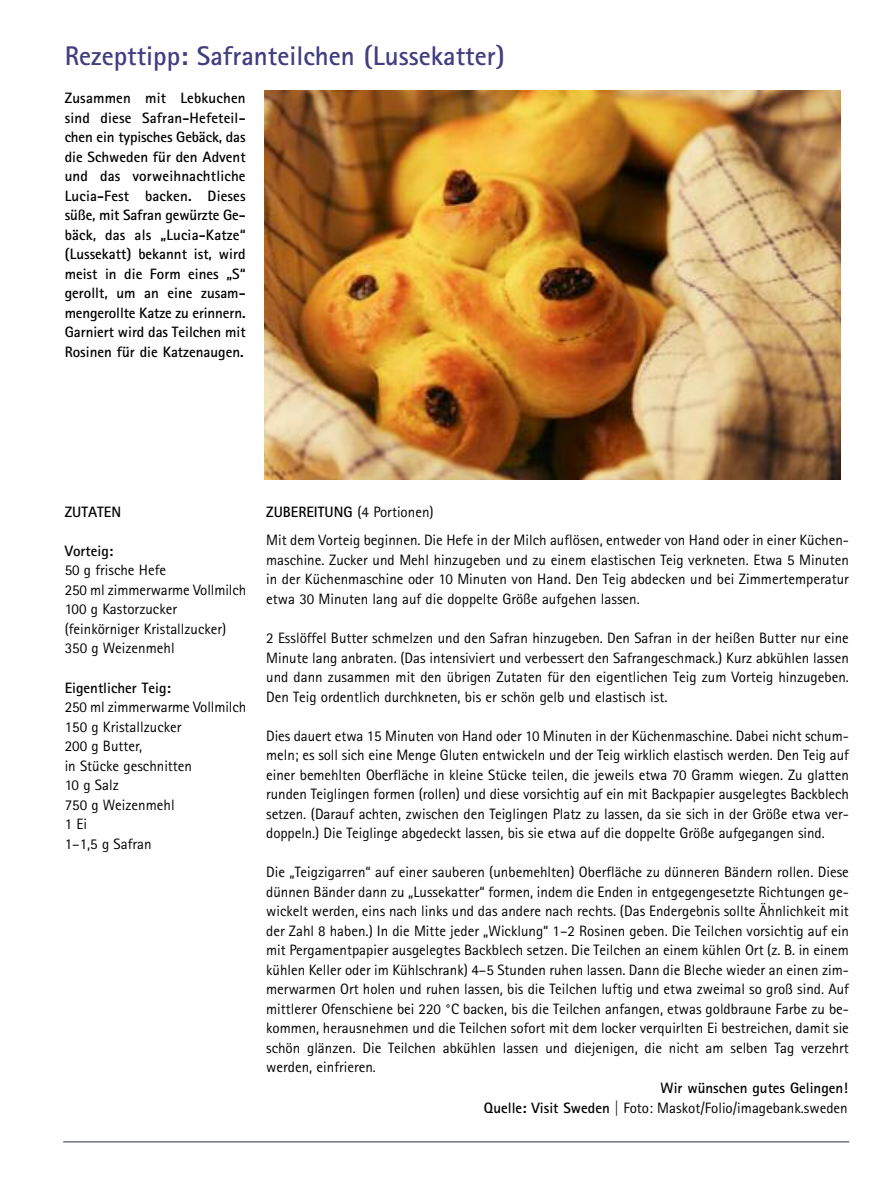
<style>
.page{position:relative;width:893px;height:1191px;background:#fff}
.page>*{position:absolute;margin:0;border:0;box-sizing:border-box;transform-origin:0 0}
.t1{font:700 27px "Agfa Rotis Sans Serif";color:#413e80}
.t2{font:15px/19.5px "Agfa Rotis Sans Serif";color:#000;text-align:justify}
.t3{font:700 15px/19.5px "Agfa Rotis Sans Serif";color:#000;text-align:justify}
.s1{font-weight:700}
.s2{font-weight:400}
</style>
<div class="page">
<img style="left:265px;top:90px;width:576px;height:390px">
<hr style="left:63px;top:1141px;width:786px;height:1px;background:#292c51">
<h1 class="t1" style="left:65px;top:46px;width:441px">Rezepttipp: Safranteilchen (Lussekatter)</h1>
<p class="t3" style="left:65px;top:90px;width:182px">Zusammen mit Lebkuchen sind diese Safran-Hefeteil&shy;chen ein typisches Gebäck, das die Schweden für den Advent und das vorweihnachtliche Lucia-Fest backen. Dieses süße, mit Safran gewürzte Ge&shy;bäck, das als „Lucia-Katze“ (Lussekatt) bekannt ist, wird meist in die Form eines „S“ gerollt, um an eine zusam&shy;mengerollte Katze zu erinnern.<br>Garniert wird das Teilchen mit Rosinen für die Katzenaugen.</p>
<p class="t3" style="left:65px;top:503px;width:58px">ZUTATEN</p>
<p class="t3" style="left:65px;top:542px;width:50px">Vorteig:</p>
<p class="t2" style="left:65px;top:562px;width:183px;text-align:left">50 g frische Hefe<br>250 ml zimmerwarme Vollmilch<br>100 g Kastorzucker (feinkörniger Kristallzucker)<br>350 g Weizenmehl</p>
<p class="t3" style="left:65px;top:679px;width:108px">Eigentlicher Teig:</p>
<p class="t2" style="left:65px;top:698px;width:183px;text-align:left">250 ml zimmerwarme Vollmilch<br>150 g Kristallzucker<br>200 g Butter,<br>in Stücke geschnitten<br>10 g Salz<br>750 g Weizenmehl<br>1 Ei<br>1–1,5 g Safran</p>
<p class="t2" style="left:266px;top:499px;width:584px;line-height:28.5px"><span class="s1">ZUBEREITUNG</span> (4 Portionen)<br>Mit dem Vorteig beginnen. Die Hefe in der Milch auflösen, entweder von Hand oder in einer Küchen-</p>
<p class="t2" style="left:266px;top:551px;width:584px">maschine. Zucker und Mehl hinzugeben und zu einem elastischen Teig verkneten. Etwa 5 Minuten in der Küchenmaschine oder 10 Minuten von Hand. Den Teig abdecken und bei Zimmertemperatur etwa 30 Minuten lang auf die doppelte Größe aufgehen lassen.</p>
<p class="t2" style="left:266px;top:629px;width:584px">2 Esslöffel Butter schmelzen und den Safran hinzugeben. Den Safran in der heißen Butter nur eine Minute lang anbraten. (Das intensiviert und verbessert den Safrangeschmack.) Kurz abkühlen lassen und dann zusammen mit den übrigen Zutaten für den eigentlichen Teig zum Vorteig hinzugeben.<br>Den Teig ordentlich durchkneten, bis er schön gelb und elastisch ist.</p>
<p class="t2" style="left:266px;top:727px;width:584px">Dies dauert etwa 15 Minuten von Hand oder 10 Minuten in der Küchenmaschine. Dabei nicht schum&shy;meln; es soll sich eine Menge Gluten entwickeln und der Teig wirklich elastisch werden. Den Teig auf einer bemehlten Oberfläche in kleine Stücke teilen, die jeweils etwa 70 Gramm wiegen. Zu glatten runden Teiglingen formen (rollen) und diese vorsichtig auf ein mit Backpapier ausgelegtes Backblech setzen. (Darauf achten, zwischen den Teiglingen Platz zu lassen, da sie sich in der Größe etwa ver&shy;doppeln.) Die Teiglinge abgedeckt lassen, bis sie etwa auf die doppelte Größe aufgegangen sind.</p>
<p class="t2" style="left:266px;top:863px;width:584px">Die „Teigzigarren“ auf einer sauberen (unbemehlten) Oberfläche zu dünneren Bändern rollen. Diese dünnen Bänder dann zu „Lussekatter“ formen, indem die Enden in entgegengesetzte Richtungen ge&shy;wickelt werden, eins nach links und das andere nach rechts. (Das Endergebnis sollte Ähnlichkeit mit der Zahl 8 haben.) In die Mitte jeder „Wicklung“ 1–2 Rosinen geben. Die Teilchen vorsichtig auf ein mit Pergamentpapier ausgelegtes Backblech setzen. Die Teilchen an einem kühlen Ort (z. B. in einem kühlen Keller oder im Kühlschrank) 4–5 Stunden ruhen lassen. Dann die Bleche wieder an einen zim&shy;merwarmen Ort holen und ruhen lassen, bis die Teilchen luftig und etwa zweimal so groß sind. Auf mittlerer Ofenschiene bei 220 °C backen, bis die Teilchen anfangen, etwas goldbraune Farbe zu be&shy;kommen, herausnehmen und die Teilchen sofort mit dem locker verquirlten Ei bestreichen, damit sie schön glänzen. Die Teilchen abkühlen lassen und diejenigen, die nicht am selben Tag verzehrt werden, einfrieren.</p>
<p class="t3" style="left:484px;top:1080px;width:365px;text-align:right">Wir wünschen gutes Gelingen!<br>Quelle: Visit Sweden <span class="s2">| Foto: Maskot/Folio/imagebank.sweden</span></p>
</div>
